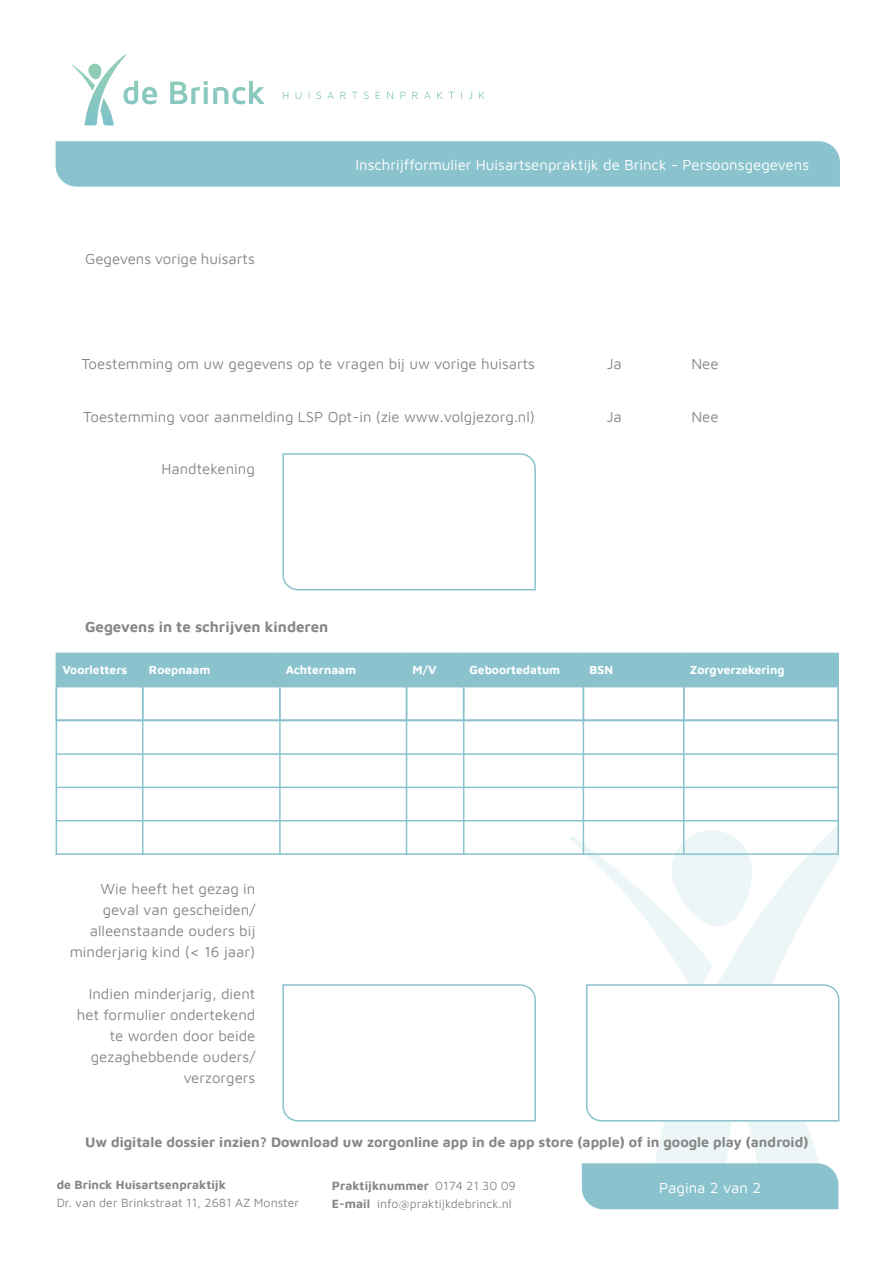
<style>
.page{position:relative;width:893px;height:1263px;background:#fff}
.page>*{position:absolute;margin:0;border:0;box-sizing:border-box;transform-origin:0 0}
.t1{font:15px/21px "Maven Pro";color:#878787;text-align:right}
.t2{font:15px "Maven Pro";color:#fff}
.t3{font:700 15px "Maven Pro";color:#878787}
.t4{font:700 14.25px "Maven Pro";color:#878787}
.t5{font:12.3px/17.9px "Maven Pro";color:#878787}
.t6{font:700 12.3px "Maven Pro";color:#878787}
.t7{font:700 12px "Maven Pro";color:#fff}
.s1{font-weight:700}
</style>
<div class="page">
<svg style="left:649px;top:769px;width:188px;height:57px"></svg>
<svg style="left:72px;top:54px;width:193px;height:71px"></svg>
<div style="left:57px;top:654px;width:780px;height:32px;background:#8ac3cd"></div>
<hr style="left:56px;top:653px;width:87px;height:1px;background:#8ac3cd">
<hr style="left:56px;top:654px;width:1px;height:32px;background:#8ac3cd">
<hr style="left:143px;top:653px;width:137px;height:1px;background:#8ac3cd">
<hr style="left:142px;top:654px;width:2px;height:32px;background:#8ac3cd">
<hr style="left:280px;top:653px;width:126px;height:1px;background:#8ac3cd">
<hr style="left:279px;top:654px;width:1px;height:32px;background:#8ac3cd">
<hr style="left:406px;top:653px;width:57px;height:1px;background:#8ac3cd">
<hr style="left:406px;top:654px;width:1px;height:32px;background:#8ac3cd">
<hr style="left:463px;top:653px;width:120px;height:1px;background:#8ac3cd">
<hr style="left:463px;top:654px;width:1px;height:32px;background:#8ac3cd">
<hr style="left:583px;top:653px;width:101px;height:1px;background:#8ac3cd">
<hr style="left:583px;top:654px;width:1px;height:32px;background:#8ac3cd">
<hr style="left:684px;top:653px;width:155px;height:1px;background:#8ac3cd">
<hr style="left:683px;top:654px;width:1px;height:32px;background:#8ac3cd">
<hr style="left:837px;top:654px;width:2px;height:32px;background:#8ac3cd">
<hr style="left:56px;top:686px;width:87px;height:1px;background:#8ac3cd">
<hr style="left:143px;top:686px;width:137px;height:1px;background:#8ac3cd">
<hr style="left:280px;top:686px;width:126px;height:1px;background:#8ac3cd">
<hr style="left:406px;top:686px;width:57px;height:1px;background:#8ac3cd">
<hr style="left:463px;top:686px;width:120px;height:1px;background:#8ac3cd">
<hr style="left:583px;top:686px;width:101px;height:1px;background:#8ac3cd">
<hr style="left:684px;top:686px;width:155px;height:1px;background:#8ac3cd">
<hr style="left:142px;top:687px;width:2px;height:32px;background:#8ac3cd">
<hr style="left:56px;top:719px;width:87px;height:2px;background:#8ac3cd">
<hr style="left:143px;top:719px;width:137px;height:2px;background:#8ac3cd">
<hr style="left:280px;top:719px;width:126px;height:2px;background:#8ac3cd">
<hr style="left:406px;top:719px;width:57px;height:2px;background:#8ac3cd">
<hr style="left:463px;top:719px;width:120px;height:2px;background:#8ac3cd">
<hr style="left:583px;top:719px;width:101px;height:2px;background:#8ac3cd">
<hr style="left:684px;top:719px;width:155px;height:2px;background:#8ac3cd">
<div style="left:56px;top:141px;width:784px;height:46px;background:#8ac3cd"></div>
<svg style="left:282px;top:453px;width:254px;height:138px"></svg>
<svg style="left:570px;top:826px;width:270px;height:383px"></svg>
<svg style="left:282px;top:984px;width:254px;height:138px"></svg>
<hr style="left:56px;top:753px;width:783px;height:2px;background:#8ac3cd">
<hr style="left:56px;top:787px;width:783px;height:1px;background:#8ac3cd">
<hr style="left:56px;top:820px;width:783px;height:1px;background:#8ac3cd">
<hr style="left:56px;top:853px;width:783px;height:2px;background:#8ac3cd">
<hr style="left:56px;top:687px;width:1px;height:168px;background:#8ac3cd">
<hr style="left:142px;top:687px;width:1px;height:168px;background:#8ac3cd">
<hr style="left:279px;top:687px;width:2px;height:168px;background:#8ac3cd">
<hr style="left:406px;top:687px;width:1px;height:168px;background:#8ac3cd">
<hr style="left:463px;top:687px;width:1px;height:168px;background:#8ac3cd">
<hr style="left:583px;top:687px;width:1px;height:168px;background:#8ac3cd">
<hr style="left:683px;top:687px;width:1px;height:168px;background:#8ac3cd">
<hr style="left:837px;top:687px;width:2px;height:168px;background:#8ac3cd">
<p class="t1" style="left:85px;top:247px;width:171px">Gegevens vorige huisarts</p>
<p class="t2" style="left:355px;top:155px;width:455px">Inschrijfformulier Huisartsenpraktijk de Brinck - Persoonsgegevens</p>
<p class="t1" style="left:81px;top:352px;width:455px">Toestemming om uw gegevens op te vragen bij uw vorige huisarts</p>
<p class="t1" style="left:83px;top:405px;width:453px">Toestemming voor aanmelding LSP Opt-in (zie www.volgjezorg.nl)</p>
<p class="t1" style="left:161px;top:457px;width:95px">Handtekening</p>
<p class="t3" style="left:85px;top:616px;width:245px">Gegevens in te schrijven kinderen</p>
<p class="t1" style="left:607px;top:352px;width:17px">Ja</p>
<p class="t1" style="left:607px;top:405px;width:17px">Ja</p>
<p class="t1" style="left:691px;top:352px;width:29px">Nee</p>
<p class="t1" style="left:691px;top:405px;width:29px">Nee</p>
<p class="t7" style="left:62px;top:661px;width:66px">Voorletters</p>
<p class="t7" style="left:149px;top:661px;width:63px">Roepnaam</p>
<p class="t7" style="left:286px;top:661px;width:72px">Achternaam</p>
<p class="t7" style="left:412px;top:661px;width:25px">M/V</p>
<p class="t7" style="left:469px;top:661px;width:92px">Geboortedatum</p>
<p class="t7" style="left:589px;top:661px;width:25px">BSN</p>
<p class="t7" style="left:690px;top:661px;width:96px">Zorgverzekering</p>
<p class="t1" style="left:70px;top:878px;width:187px">Wie heeft het gezag in geval van gescheiden/ alleenstaande ouders bij minderjarig kind (&lt; 16 jaar)</p>
<p class="t1" style="left:77px;top:982px;width:180px">Indien minderjarig, dient het formulier ondertekend te worden door beide gezaghebbende ouders/ verzorgers</p>
<p class="t4" style="left:85px;top:1132px;width:725px">Uw digitale dossier inzien? Download uw zorgonline app in de app store (apple) of in google play (android)</p>
<p class="t6" style="left:57px;top:1176px;width:171px">de Brinck Huisartsenpraktijk</p>
<p class="t5" style="left:57px;top:1193px;width:244px">Dr. van der Brinkstraat 11, 2681 AZ Monster</p>
<p class="t5" style="left:332px;top:1176px;width:185px"><span class="s1">Praktijknummer</span> 0174 21 30 09<br><span class="s1">E-mail</span> info@praktijkdebrinck.nl</p>
<p class="t2" style="left:659px;top:1177px;width:103px">Pagina 2 van 2</p>
</div>
